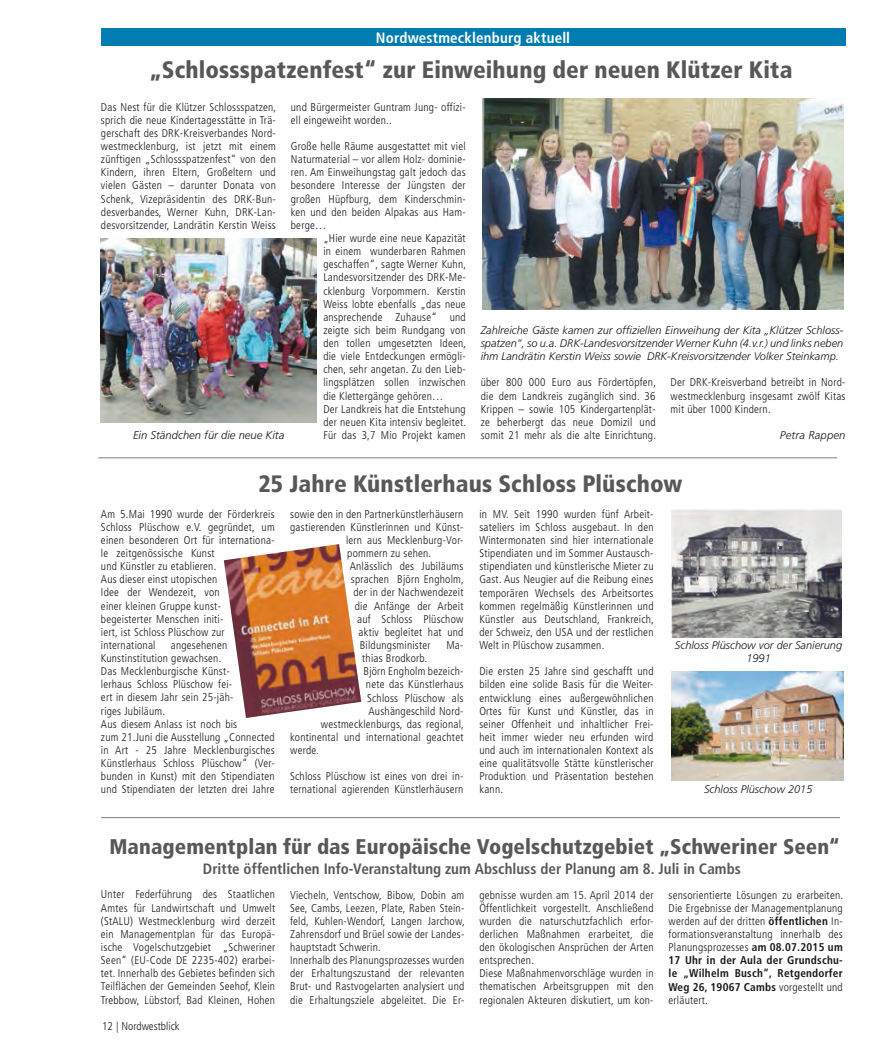
<style>
.page{position:relative;width:877px;height:1049px;background:#fff}
.page>*{position:absolute;margin:0;border:0;box-sizing:border-box;transform-origin:0 0}
.t1{font:900 condensed 23.75px "Frutiger";letter-spacing:.005em;color:#58585a}
.t2{font:900 condensed 21.25px "Frutiger";letter-spacing:.005em;color:#58585a}
.t3{font:700 condensed 15px "Frutiger";color:#58585a}
.t4{font:700 condensed 15px "Frutiger";letter-spacing:.01em;color:#fff}
.t5{font:300 condensed 11.25px/13.1px "Frutiger";letter-spacing:.02em;color:#1a171c;text-align:justify}
.t6{font:italic 300 11.25px "Frutiger";color:#1a171c}
.t7{font:300 condensed 11.25px "Frutiger";color:#1a171c}
.t8{font:italic 300 11px/13.1px "Frutiger";color:#1a171c;text-align:justify}
.s1{font-weight:700}
</style>
<div class="page">
<div style="left:101px;top:28px;width:744px;height:18px;background:#007cb0"></div>
<hr style="left:98px;top:458px;width:739px;height:1px;background:#7c7d7f">
<hr style="left:101px;top:817px;width:739px;height:1px;background:#7c7d7f">
<img style="left:100px;top:238px;width:216px;height:184px">
<img style="left:482px;top:98px;width:361px;height:212px">
<img style="left:672px;top:509px;width:170px;height:129px">
<img style="left:672px;top:671px;width:171px;height:109px">
<img style="left:224px;top:544px;width:137px;height:174px">
<h3 class="t4" style="left:376px;top:29px;width:196px">Nordwestmecklenburg aktuell</h3>
<h1 class="t1" style="left:150px;top:56px;width:644px">„Schlossspatzenfest“ zur Einweihung der neuen Klützer Kita</h1>
<p class="t5" style="left:101px;top:100px;width:177px">Das Nest für die Klützer Schlossspatzen, sprich die neue Kindertagesstätte in Trä&shy;gerschaft des DRK-Kreisverbandes Nord&shy;westmecklenburg, ist jetzt mit einem zünftigen „Schlossspatzenfest“ von den Kindern, ihren Eltern, Großeltern und vielen Gästen – darunter Donata von Schenk, Vizepräsidentin des DRK-Bun&shy;desverbandes, Werner Kuhn, DRK-Lan&shy;desvorsitzender, Landrätin Kerstin Weiss</p>
<p class="t5" style="left:291px;top:100px;width:176px">und Bürgermeister Guntram Jung- offizi&shy;ell eingeweiht worden..</p>
<p class="t5" style="left:291px;top:140px;width:176px">Große helle Räume ausgestattet mit viel Naturmaterial – vor allem Holz- dominie&shy;ren. Am Einweihungstag galt jedoch das besondere Interesse der Jüngsten der großen Hüpfburg, dem Kinderschmin&shy;ken und den beiden Alpakas aus Ham&shy;berge…</p>
<p class="t5" style="left:323px;top:232px;width:144px;text-align:left">„Hier wurde eine neue Kapazität in einem wunderbaren Rahmen geschaffen“, sagte Werner Kuhn,<br>Landesvorsitzender des DRK-Me&shy;cklenburg Vorpommern. Kerstin<br>Weiss lobte ebenfalls „das neue ansprechende Zuhause“ und zeigte sich beim Rundgang von den tollen umgesetzten Ideen, die viele Entdeckungen ermögli&shy;chen, sehr angetan. Zu den Lieb&shy;lingsplätzen sollen inzwischen die Klettergänge gehören…<br>Der Landkreis hat die Entstehung der neuen Kita intensiv begleitet.<br>Für das 3,7 Mio Projekt kamen</p>
<p class="t8" style="left:481px;top:323px;width:364px">Zahlreiche Gäste kamen zur offiziellen Einweihung der Kita „Klützer Schloss&shy;spatzen“, so u.a. DRK-Landesvorsitzender Werner Kuhn (4.v.r.) und links neben ihm Landrätin Kerstin Weiss sowie DRK-Kreisvorsitzender Volker Steinkamp.</p>
<p class="t5" style="left:481px;top:376px;width:177px">über 800 000 Euro aus Fördertöpfen, die dem Landkreis zugänglich sind. 36<br>Krippen – sowie 105 Kindergartenplät&shy;ze beherbergt das neue Domizil und somit 21 mehr als die alte Einrichtung.</p>
<p class="t5" style="left:671px;top:376px;width:176px">Der DRK-Kreisverband betreibt in Nord&shy;westmecklenburg insgesamt zwölf Kitas mit über 1000 Kindern.</p>
<p class="t6" style="left:133px;top:428px;width:153px">Ein Ständchen für die neue Kita</p>
<p class="t6" style="left:780px;top:429px;width:67px">Petra Rappen</p>
<h1 class="t1" style="left:258px;top:469px;width:426px">25 Jahre Künstlerhaus Schloss Plüschow</h1>
<p class="t5" style="left:101px;top:507px;width:175px;text-align:left">Am 5.Mai 1990 wurde der Förderkreis<br>Schloss Plüschow e.V. gegründet, um einen besonderen Ort für internationa&shy;le zeitgenössische Kunst<br>und Künstler zu etablieren.<br>Aus dieser einst utopischen<br>Idee der Wendezeit, von<br>einer kleinen Gruppe kunst-<br>begeisterter Menschen initi-<br>iert, ist Schloss Plüschow zur international</p>
<p class="t5" style="left:101px;top:638px;width:175px;text-align:left;text-indent:70px">angesehenen<br>Kunstinstitution gewachsen.<br>Das Mecklenburgische Künst-<br>lerhaus Schloss Plüschow fei-<br>ert in diesem Jahr sein 25-jäh-<br>riges Jubiläum.<br>Aus diesem Anlass ist noch bis<br>zum 21.Juni die Ausstellung „Connected in Art - 25 Jahre Mecklenburgisches<br>Künstlerhaus Schloss Plüschow“ (Ver&shy;bunden in Kunst) mit den Stipendiaten und Stipendiaten der letzten drei Jahre</p>
<p class="t5" style="left:290px;top:507px;width:175px">sowie den in den Partnerkünstlerhäusern</p>
<p class="t5" style="left:290px;top:520px;width:175px">gastierenden Künstlerinnen und Künst-</p>
<p class="t5" style="left:346px;top:534px;width:119px">lern aus Mecklenburg-Vor-</p>
<p class="t5" style="left:347px;top:547px;width:86px">pommern zu sehen.</p>
<p class="t5" style="left:350px;top:560px;width:115px">Anlässlich des Jubiläums</p>
<p class="t5" style="left:351px;top:573px;width:114px">sprachen Björn Engholm,</p>
<p class="t5" style="left:353px;top:586px;width:112px">der in der Nachwendezeit</p>
<p class="t5" style="left:355px;top:599px;width:110px">die Anfänge der Arbeit</p>
<p class="t5" style="left:357px;top:612px;width:108px">auf Schloss Plüschow</p>
<p class="t5" style="left:358px;top:625px;width:107px">aktiv begleitet hat und</p>
<p class="t5" style="left:360px;top:639px;width:72px">Bildungsminister</p>
<p class="t5" style="left:446px;top:639px;width:19px">Ma-</p>
<p class="t5" style="left:362px;top:652px;width:66px">thias Brodkorb.</p>
<p class="t5" style="left:363px;top:665px;width:102px">Björn Engholm bezeich-</p>
<p class="t5" style="left:366px;top:678px;width:99px">nete das Künstlerhaus</p>
<p class="t5" style="left:367px;top:691px;width:98px">Schloss Plüschow als</p>
<p class="t5" style="left:368px;top:704px;width:97px">Aushängeschild Nord-</p>
<p class="t5" style="left:321px;top:717px;width:144px">westmecklenburgs, das regional,</p>
<p class="t5" style="left:290px;top:730px;width:175px">kontinental und international geachtet</p>
<p class="t5" style="left:290px;top:744px;width:30px">werde.</p>
<p class="t5" style="left:290px;top:770px;width:175px">Schloss Plüschow ist eines von drei in&shy;ternational agierenden Künstlerhäusern</p>
<p class="t5" style="left:479px;top:507px;width:176px">in MV. Seit 1990 wurden fünf Arbeit&shy;sateliers im Schloss ausgebaut. In den Wintermonaten sind hier internationale Stipendiaten und im Sommer Austausch&shy;stipendiaten und künstlerische Mieter zu Gast. Aus Neugier auf die Reibung eines temporären Wechsels des Arbeitsortes kommen regelmäßig Künstlerinnen und Künstler aus Deutschland, Frankreich, der Schweiz, den USA und der restlichen Welt in Plüschow zusammen.</p>
<p class="t5" style="left:479px;top:665px;width:176px">Die ersten 25 Jahre sind geschafft und bilden eine solide Basis für die Weiter&shy;entwicklung eines außergewöhnlichen Ortes für Kunst und Künstler, das in seiner Offenheit und inhaltlicher Frei&shy;heit immer wieder neu erfunden wird und auch im internationalen Kontext als eine qualitätsvolle Stätte künstlerischer Produktion und Präsentation bestehen kann.</p>
<p class="t8" style="left:675px;top:638px;width:169px;text-align:center">Schloss Plüschow vor der Sanierung<br>1991</p>
<p class="t8" style="left:704px;top:783px;width:110px">Schloss Plüschow 2015</p>
<h2 class="t2" style="left:109px;top:833px;width:732px">Managementplan für das Europäische Vogelschutzgebiet „Schweriner Seen“</h2>
<h3 class="t3" style="left:203px;top:859px;width:540px">Dritte öffentlichen Info-Veranstaltung zum Abschluss der Planung am 8. Juli in Cambs</h3>
<p class="t5" style="left:101px;top:888px;width:176px">Unter Federführung des Staatlichen Amtes für Landwirtschaft und Umwelt (StALU) Westmecklenburg wird derzeit ein Managementplan für das Europä&shy;ische Vogelschutzgebiet „Schweriner Seen“ (EU-Code DE 2235-402) erarbei&shy;tet. Innerhalb des Gebietes befinden sich Teilflächen der Gemeinden Seehof, Klein Trebbow, Lübstorf, Bad Kleinen, Hohen</p>
<p class="t5" style="left:290px;top:888px;width:176px;text-align:left">Viecheln, Ventschow, Bibow, Dobin am See, Cambs, Leezen, Plate, Raben Stein&shy;feld, Kuhlen-Wendorf, Langen Jarchow, Zahrensdorf und Brüel sowie der Landes&shy;hauptstadt Schwerin.<br>Innerhalb des Planungsprozesses wurden der Erhaltungszustand der relevanten Brut- und Rastvogelarten analysiert und die Erhaltungsziele abgeleitet. Die Er-</p>
<p class="t5" style="left:479px;top:888px;width:176px;text-align:left">gebnisse wurden am 15. April 2014 der Öffentlichkeit vorgestellt. Anschließend wurden die naturschutzfachlich erfor&shy;derlichen Maßnahmen erarbeitet, die den ökologischen Ansprüchen der Arten entsprechen.<br>Diese Maßnahmenvorschläge wurden in thematischen Arbeitsgruppen mit den regionalen Akteuren diskutiert, um kon-</p>
<p class="t5" style="left:669px;top:888px;width:176px">sensorientierte Lösungen zu erarbeiten.<br>Die Ergebnisse der Managementplanung werden auf der dritten <span class="s1">öffentlichen</span> In&shy;formationsveranstaltung innerhalb des Planungsprozesses <span class="s1">am 08.07.2015 um 17 Uhr in der Aula der Grundschu&shy;le „Wilhelm Busch“, Retgendorfer Weg 26, 19067 Cambs</span> vorgestellt und erläutert.</p>
<p class="t7" style="left:102px;top:1019px;width:79px">12 | Nordwestblick</p>
</div>
